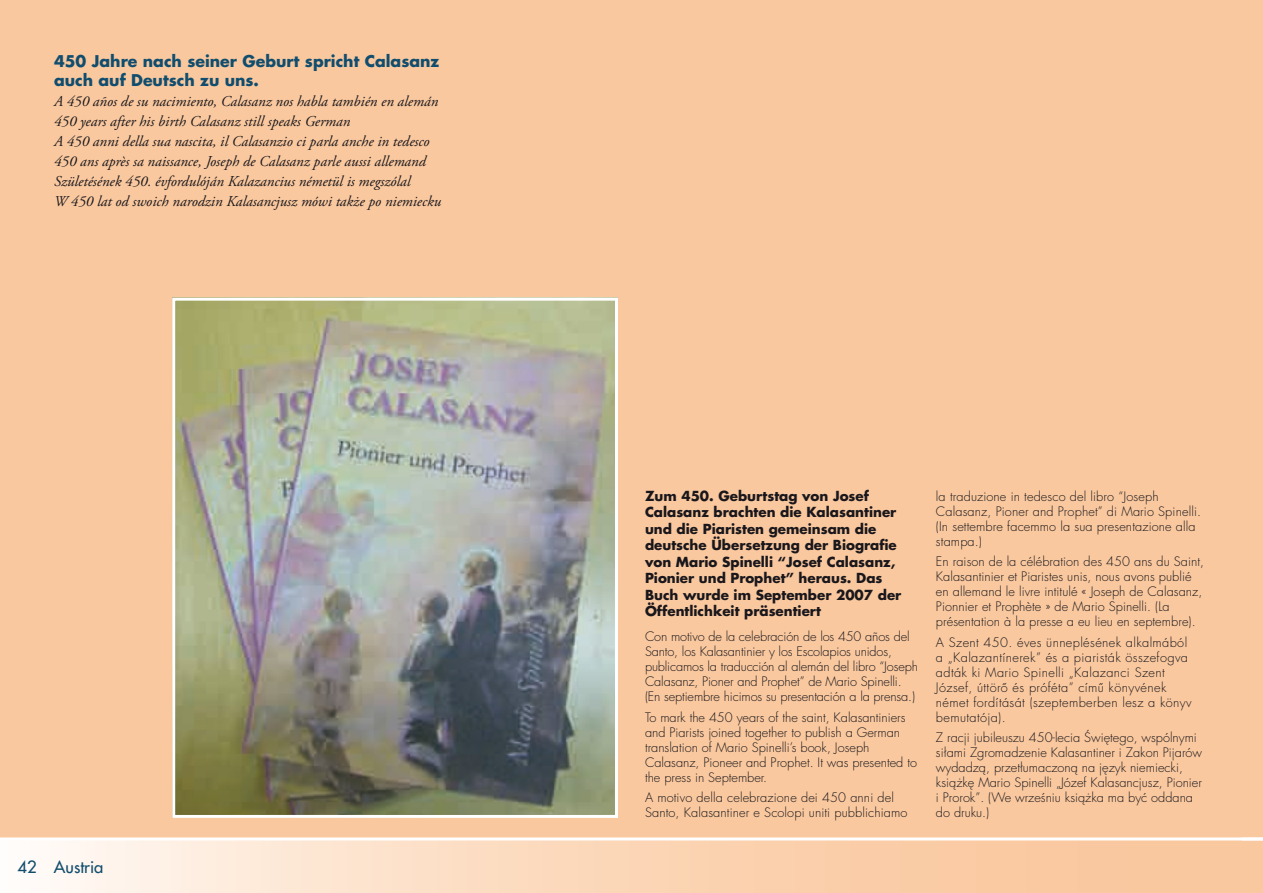
<style>
.page{position:relative;width:1263px;height:893px;background:#f9c89e}
.page>*{position:absolute;margin:0;border:0;box-sizing:border-box;transform-origin:0 0}
.t1{font:500 16.5px "Futura CE";color:#114d6e}
.t2{font:700 15.75px/18.9px "Futura CE";color:#114d6e}
.t3{font:italic 15px/20px "Adobe Garamond Pro";color:#1a171c}
.t4{font:700 13.5px/16.5px "Futura CE";color:#1a171c}
.t5{font:300 12.75px/15px "Futura CE";color:#1a171c}
.t6{font:300 12.75px/15px "Futura CE";letter-spacing:.03em;color:#1a171c}
</style>
<div class="page">
<div style="left:0;top:840px;width:1262px;height:53px;background:linear-gradient(to right,#fff5ed,#f9be8e)"></div>
<div style="left:1242px;top:837px;width:21px;height:56px;background:#f9c89f"></div>
<img style="left:176px;top:302px;width:438px;height:512px">
<div style="left:172px;top:298px;width:446px;height:520px;border:3px solid #fff"></div>
<hr style="left:0;top:837px;width:1263px;height:3px;background:#fff">
<p class="t2" style="left:54px;top:51px;width:387px">450 Jahre nach seiner Geburt spricht Calasanz auch auf Deutsch zu uns.</p>
<p class="t3" style="left:54px;top:91px;width:389px">A 450 años de su nacimiento, Calasanz nos habla también en alemán 450 years after his birth Calasanz still speaks German<br>A 450 anni della sua nascita, il Calasanzio ci parla anche in tedesco 450 ans après sa naissance, Joseph de Calasanz parle aussi allemand Születésének 450. évfordulóján Kalazancius németül is megszólal<br>W 450 lat od swoich narodzin Kalasancjusz mówi także po niemiecku</p>
<p class="t1" style="left:17px;top:855px;width:87px">42 Austria</p>
<p class="t4" style="left:645px;top:487px;width:258px">Zum 450. Geburtstag von Josef Calasanz brachten die Kalasantiner und die Piaristen gemeinsam die deutsche Übersetzung der Biografie von Mario Spinelli “Josef Calasanz, Pionier und Prophet” heraus. Das Buch wurde im September 2007 der Öffentlichkeit präsentiert</p>
<p class="t5" style="left:645px;top:629px;width:274px">Con motivo de la celebración de los 450 años del Santo, los Kalasantinier y los Escolapios unidos, publicamos la traducción al alemán del libro “Joseph Calasanz, Pioner and Prophet” de Mario Spinelli. (En septiembre hicimos su presentación a la prensa.)</p>
<p class="t5" style="left:645px;top:710px;width:274px">To mark the 450 years of the saint, Kalasantiniers and Piarists joined together to publish a German translation of Mario Spinelli’s book, Joseph Calasanz, Pioneer and Prophet. It was presented to the press in September.</p>
<p class="t5" style="left:645px;top:790px;width:264px">A motivo della celebrazione dei 450 anni del<br>Santo, Kalasantiner e Scolopi uniti pubblichiamo</p>
<p class="t5" style="left:936px;top:489px;width:267px">la traduzione in tedesco del libro “Joseph Calasanz, Pioner and Prophet” di Mario Spinelli. (In settembre facemmo la sua presentazione alla stampa.)</p>
<p class="t5" style="left:936px;top:554px;width:270px">En raison de la célébration des 450 ans du Saint, Kalasantinier et Piaristes unis, nous avons publié en allemand le livre intitulé « Joseph de Calasanz, Pionnier et Prophète » de Mario Spinelli. (La présentation à la presse a eu lieu en septembre).</p>
<p class="t6" style="left:936px;top:635px;width:257px">A Szent 450. éves ünneplésének alkalmából a „Kalazantínerek” és a piaristák összefogva adták ki Mario Spinelli „Kalazanci Szent József, úttörő és próféta” című könyvének német fordítását (szeptemberben lesz a könyv bemutatója).</p>
<p class="t5" style="left:936px;top:730px;width:268px">Z racji jubileuszu 450-lecia Świętego, wspólnymi siłami Zgromadzenie Kalasantiner i Zakon Pijarów wydadzą, przetłumaczoną na język niemiecki, książkę Mario Spinelli „Józef Kalasancjusz, Pionier i Prorok”. (We wrześniu książka ma być oddana do druku.)</p>
</div>
